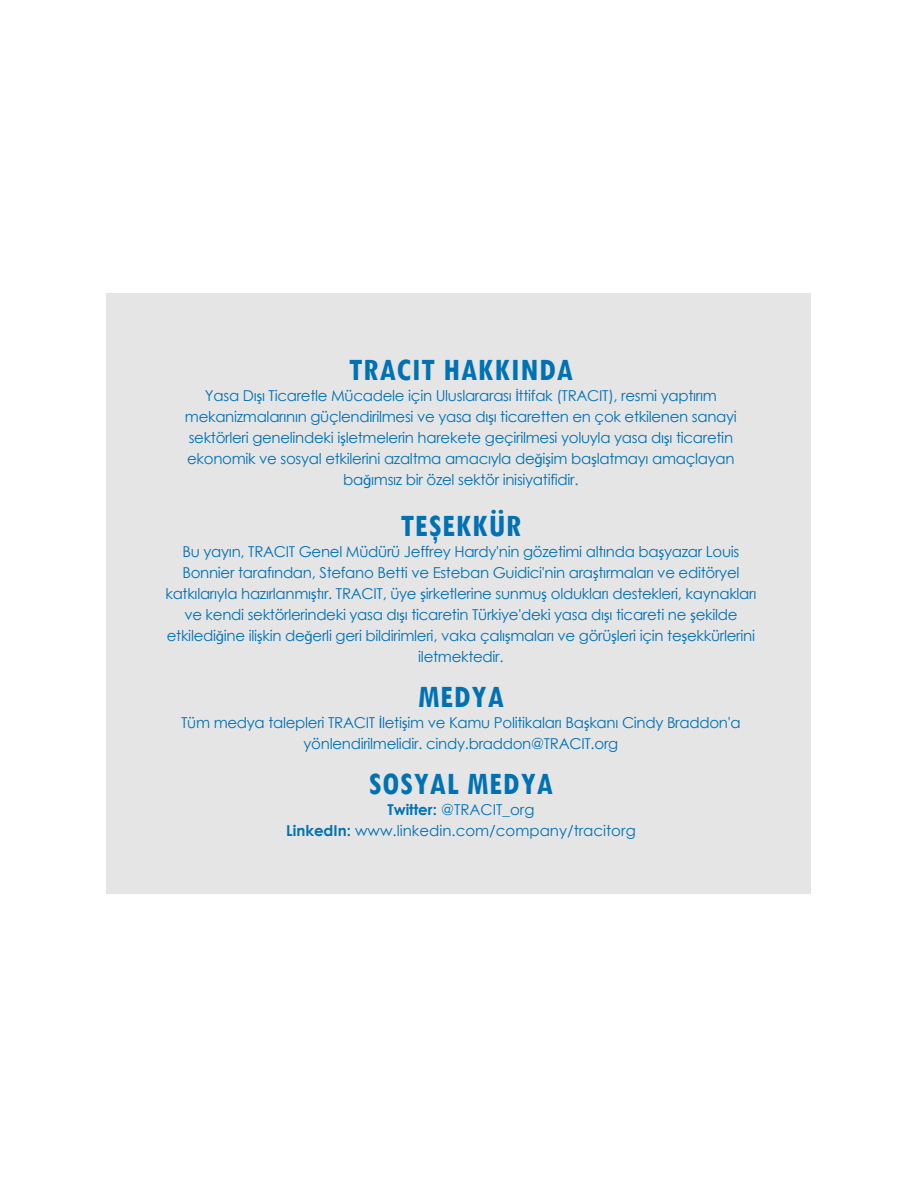
<style>
.page{position:relative;width:918px;height:1188px;background:#fff}
.page>*{position:absolute;margin:0;border:0;box-sizing:border-box;transform-origin:0 0}
.t1{font:700 33px "Tw Cen MT Condensed";letter-spacing:.02em;color:#0072b4}
.t2{font:15px/21.1px "Century Gothic";letter-spacing:-.02em;color:#0072b4;text-align:center}
.t3{font:15px/21px "Century Gothic";color:#0072b4;text-align:center}
.s1{font-family:"Myriad Pro"}
.s2{font-weight:700}
</style>
<div class="page">
<div style="left:107px;top:294px;width:704px;height:600px;background:#e5e5e5"></div>
<h1 class="t1" style="left:349px;top:350px;width:226px">TRACIT HAKKINDA</h1>
<p class="t2" style="left:185px;top:385px;width:554px">Yasa Dı<span class="s1">ş</span>ı Ticaretle Mücadele için Uluslararası <span class="s1">İ</span>ttifak (TRACIT), resmi yaptırım mekanizmalarının güçlendirilmesi ve yasa dı<span class="s1">ş</span>ı ticaretten en çok etkilenen sanayi sektörleri genelindeki i<span class="s1">ş</span>letmelerin harekete geçirilmesi yoluyla yasa dı<span class="s1">ş</span>ı ticaretin ekonomik ve sosyal etkilerini azaltma amacıyla de<span class="s1">ğ</span>i<span class="s1">ş</span>im ba<span class="s1">ş</span>latmayı amaçlayan ba<span class="s1">ğ</span>ımsız bir özel sektör inisiyatifidir.</p>
<h1 class="t1" style="left:401px;top:506px;width:122px">TEŞEKKÜR</h1>
<p class="t2" style="left:165px;top:541px;width:593px">Bu yayın, TRACIT Genel Müdürü Jeffrey Hardy'nin gözetimi altında ba<span class="s1">ş</span>yazar Louis Bonnier tarafından, Stefano Betti ve Esteban Guidici'nin ara<span class="s1">ş</span>tırmaları ve editöryel katkılarıyla hazırlanmı<span class="s1">ş</span>tır. TRACIT, üye <span class="s1">ş</span>irketlerine sunmu<span class="s1">ş</span> oldukları destekleri, kaynakları ve kendi sektörlerindeki yasa dı<span class="s1">ş</span>ı ticaretin Türkiye'deki yasa dı<span class="s1">ş</span>ı ticareti ne <span class="s1">ş</span>ekilde etkiledi<span class="s1">ğ</span>ine ili<span class="s1">ş</span>kin de<span class="s1">ğ</span>erli geri bildirimleri, vaka çalı<span class="s1">ş</span>maları ve görü<span class="s1">ş</span>leri için te<span class="s1">ş</span>ekkürlerini iletmektedir.</p>
<h1 class="t1" style="left:418px;top:677px;width:87px">MEDYA</h1>
<p class="t2" style="left:181px;top:711px;width:561px;line-height:21.6px">Tüm medya talepleri TRACIT <span class="s1">İ</span>leti<span class="s1">ş</span>im ve Kamu Politikaları Ba<span class="s1">ş</span>kanı Cindy Braddon'a yönlendirilmelidir. cindy.braddon@TRACIT.org</p>
<h1 class="t1" style="left:369px;top:764px;width:186px">SOSYAL MEDYA</h1>
<p class="t3" style="left:286px;top:799px;width:351px"><span class="s2">Twitter:</span> @TRACIT_org<br><span class="s2">LinkedIn:</span> www.linkedin.com/company/tracitorg</p>
</div>
